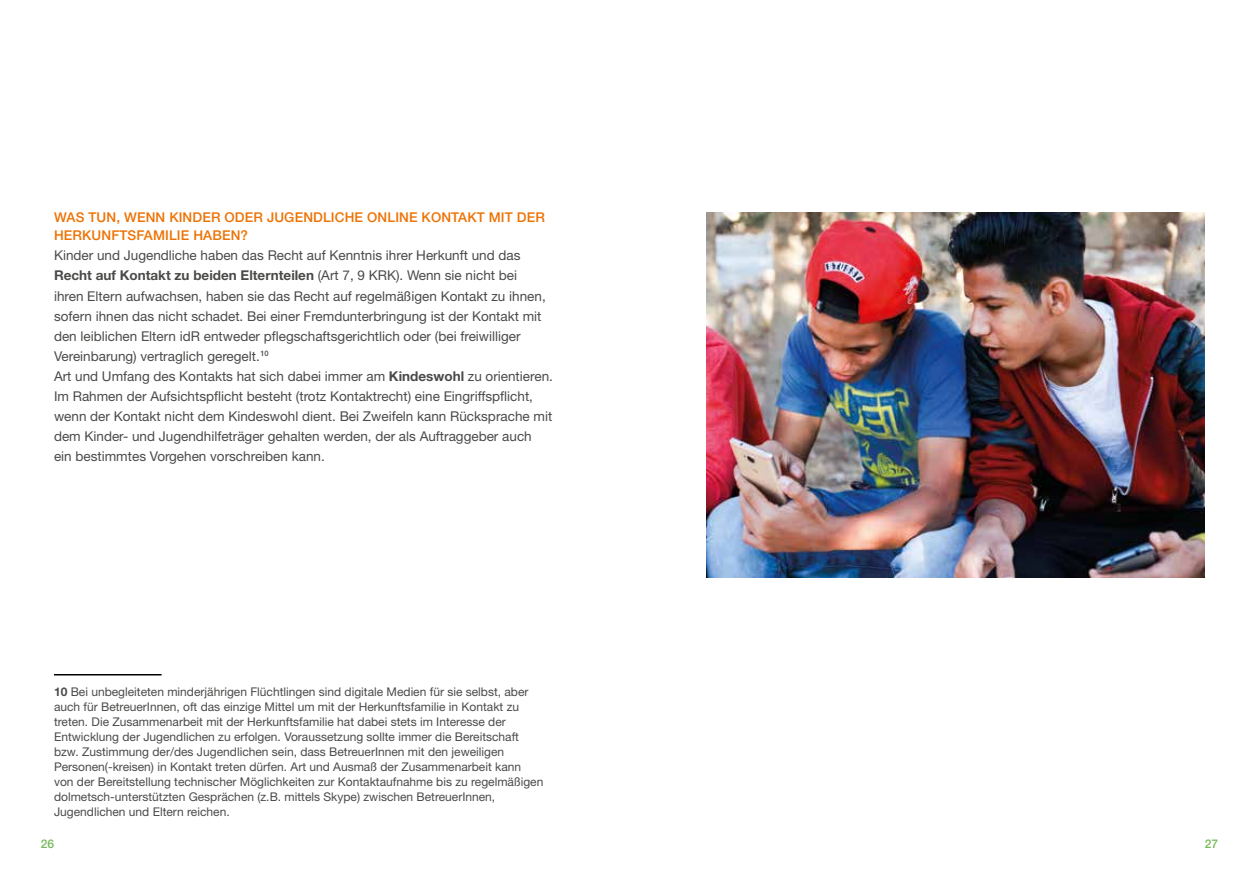
<style>
.page{position:relative;width:1259px;height:893px;background:#fff}
.page>*{position:absolute;margin:0;border:0;box-sizing:border-box;transform-origin:0 0}
.t1{font:13.5px/20.1px "Helvetica Neue LT Std";color:#4a4a49}
.t2{font:500 13.5px/18px "Helvetica Neue LT Std";letter-spacing:.01em;color:#ee7203}
.t3{font:12px/15px "Helvetica Neue LT Std";color:#4a4a49}
.t4{font:500 12px "Helvetica Neue LT Std";color:#74b959}
.s1{font-weight:700}
</style>
<div class="page">
<hr style="left:54px;top:674px;width:108px;height:1px;background:#000">
<img style="left:706px;top:213px;width:499px;height:364px">
<p class="t2" style="left:54px;top:208px;width:492px">WAS TUN, WENN KINDER ODER JUGENDLICHE ONLINE KONTAKT MIT DER<br>HERKUNFTSFAMILIE HABEN?</p>
<p class="t1" style="left:54px;top:245px;width:500px">Kinder und Jugendliche haben das Recht auf Kenntnis ihrer Herkunft und das <span class="s1">Recht auf Kontakt zu beiden Elternteilen</span> (Art 7, 9 KRK). Wenn sie nicht bei<br>ihren Eltern aufwachsen, haben sie das Recht auf regelmäßigen Kontakt zu ihnen, sofern ihnen das nicht schadet. Bei einer Fremdunterbringung ist der Kontakt mit den leiblichen Eltern idR entweder pflegschaftsgerichtlich oder (bei freiwilliger Vereinbarung) vertraglich geregelt.<sup>10<br></sup>Art und Umfang des Kontakts hat sich dabei immer am <span class="s1">Kindeswohl</span> zu orientieren.<br>Im Rahmen der Aufsichtspflicht besteht (trotz Kontaktrecht) eine Eingriffspflicht, wenn der Kontakt nicht dem Kindeswohl dient. Bei Zweifeln kann Rücksprache mit dem Kinder- und Jugendhilfeträger gehalten werden, der als Auftraggeber auch<br>ein bestimmtes Vorgehen vorschreiben kann.</p>
<p class="t3" style="left:54px;top:684px;width:491px"><span class="s1">10</span> Bei unbegleiteten minderjährigen Flüchtlingen sind digitale Medien für sie selbst, aber auch für BetreuerInnen, oft das einzige Mittel um mit der Herkunftsfamilie in Kontakt zu treten. Die Zusammenarbeit mit der Herkunftsfamilie hat dabei stets im Interesse der Entwicklung der Jugendlichen zu erfolgen. Voraussetzung sollte immer die Bereitschaft bzw. Zustimmung der/des Jugendlichen sein, dass BetreuerInnen mit den jeweiligen Personen(-kreisen) in Kontakt treten dürfen. Art und Ausmaß der Zusammenarbeit kann von der Bereitstellung technischer Möglichkeiten zur Kontaktaufnahme bis zu regelmäßigen dolmetsch-unterstützten Gesprächen (z.B. mittels Skype) zwischen BetreuerInnen, Jugendlichen und Eltern reichen.</p>
<p class="t4" style="left:41px;top:836px;width:15px">26</p>
<p class="t4" style="left:1205px;top:836px;width:15px">27</p>
</div>
